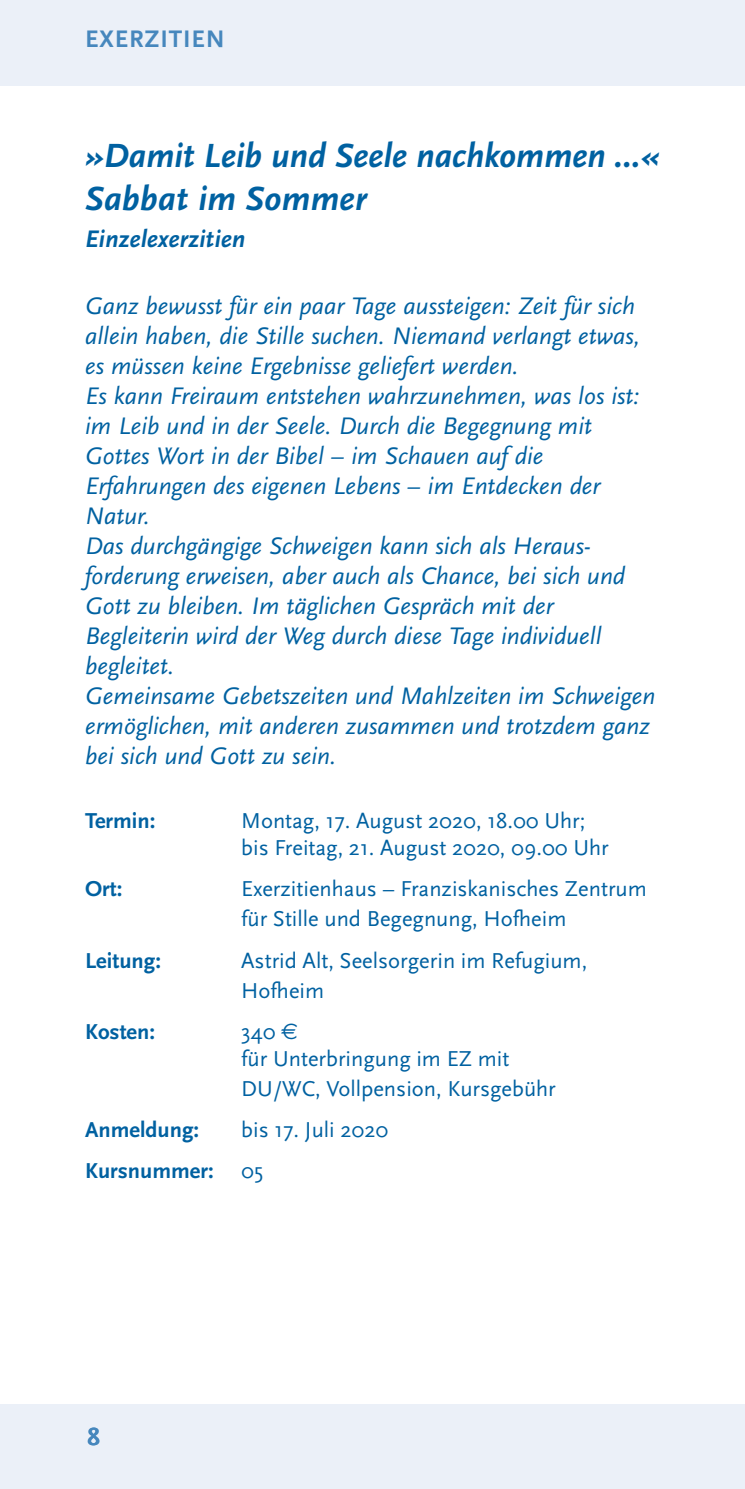
<style>
.page{position:relative;width:745px;height:1489px;background:#fff}
.page>*{position:absolute;margin:0;border:0;box-sizing:border-box;transform-origin:0 0}
.refugium_head{font:italic 700 35px/42px "Mtud Scala Sans";letter-spacing:-.005em;color:#0061a1}
.kurstext{font:italic 25px/30px "Mtud Scala Sans";color:#0061a1}
.refugium_subhead{font:italic 700 25px "Mtud Scala Sans";color:#0061a1}
.Rubrik{font:700 25px "Mtud Scala Sans";letter-spacing:.035em;color:#4687bd}
.info-text{font:22.5px/27px "Mtud Scala Sans";color:#0061a1}
.info-text-2{font:700 22.5px "Mtud Scala Sans";color:#0061a1}
.s1{font-family:"Euro Sans"}
.s2{font-weight:400}
</style>
<div class="page">
<div style="left:0;top:1403px;width:744px;height:85px;background:#ebf0f8"></div>
<div style="left:0;top:0;width:744px;height:85px;background:#ebf0f8"></div>
<p class="Rubrik" style="left:85px;top:25px;width:141px">EXERZITIEN</p>
<p class="refugium_head" style="left:85px;top:136px;width:575px">»Damit Leib und Seele nachkommen …«<br>Sabbat im Sommer</p>
<p class="refugium_subhead" style="left:85px;top:225px;width:162px">Einzelexerzitien</p>
<p class="kurstext" style="left:85px;top:291px;width:556px">Ganz bewusst für ein paar Tage aussteigen: Zeit für sich allein haben, die Stille suchen. Niemand verlangt etwas, es müssen keine Ergebnisse geliefert werden.</p>
<p class="kurstext" style="left:85px;top:381px;width:556px">Es kann Freiraum entstehen wahrzunehmen, was los ist: im Leib und in der Seele. Durch die Begegnung mit Gottes Wort in der Bibel – im Schauen auf die Erfahrungen des eigenen Lebens – im Entdecken der Natur.</p>
<p class="kurstext" style="left:85px;top:531px;width:541px">Das durchgängige Schweigen kann sich als Heraus&shy;forderung erweisen, aber auch als Chance, bei sich und Gott zu bleiben. Im täglichen Gespräch mit der Begleiterin wird der Weg durch diese Tage individuell begleitet.</p>
<p class="kurstext" style="left:85px;top:681px;width:571px">Gemeinsame Gebetszeiten und Mahlzeiten im Schweigen ermöglichen, mit anderen zusammen und trotzdem ganz bei sich und Gott zu sein.</p>
<p class="info-text-2" style="left:85px;top:808px;width:72px">Termin:</p>
<p class="info-text" style="left:241px;top:807px;width:369px">Montag, 17. August 2020, 18.00 Uhr; bis Freitag, 21. August 2020, 09.00 Uhr</p>
<p class="info-text-2" style="left:85px;top:876px;width:39px">Ort:</p>
<p class="info-text" style="left:241px;top:874px;width:407px;line-height:30px">Exerzitienhaus – Franziskanisches Zentrum für Stille und Begegnung, Hofheim</p>
<p class="info-text-2" style="left:85px;top:948px;width:77px">Leitung:</p>
<p class="info-text" style="left:241px;top:945px;width:347px;line-height:30px">Astrid Alt, Seelsorgerin im Refugium,<br>Hofheim</p>
<p class="info-text-2" style="left:85px;top:1019px;width:71px">Kosten:</p>
<p class="info-text" style="left:241px;top:1018px;width:269px">340 <span class="s1">€<br></span>für Unterbringung im EZ mit</p>
<p class="info-text" style="left:241px;top:1075px;width:316px">DU/WC, Vollpension, Kursgebühr</p>
<p class="info-text-2" style="left:85px;top:1117px;width:115px">Anmeldung:</p>
<p class="info-text" style="left:241px;top:1116px;width:148px">bis 17. Juli 2020</p>
<p class="info-text-2" style="left:85px;top:1158px;width:180px">Kursnummer: <span class="s2">05</span></p>
<p class="Rubrik" style="left:88px;top:1423px;width:14px">8</p>
</div>
